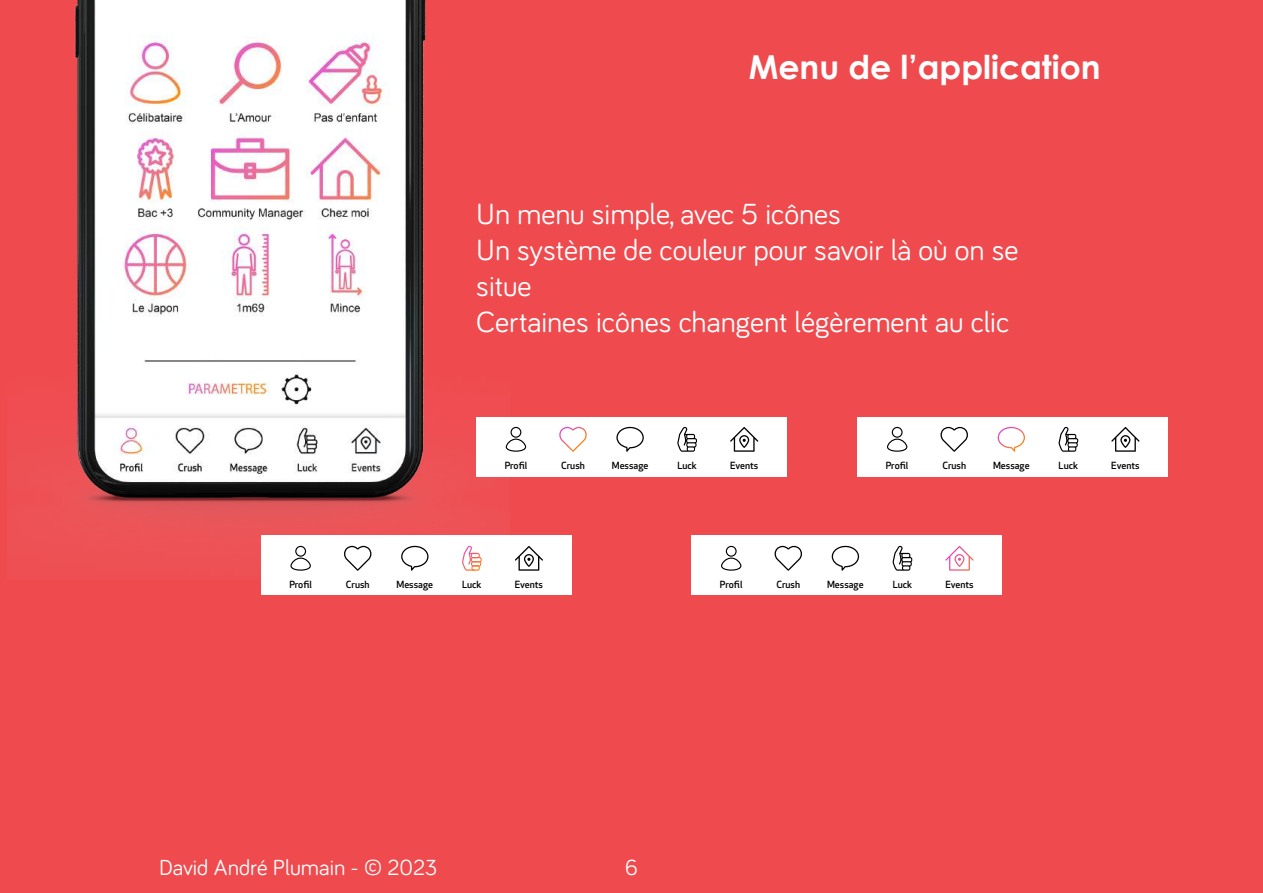
<style>
.page{position:relative;width:1263px;height:893px;background:#ef4b4f}
.page>*{position:absolute;margin:0;border:0;box-sizing:border-box;transform-origin:0 0}
.t1{font:700 33px "Century Gothic";color:#fff}
.t2{font:30px/36px "Bariol";color:#fff}
.t3{font:22.5px "Bariol";color:#fff}
.t4{font:500 9.6px "Apex New";color:#000}
</style>
<div class="page">
<img style="left:75px;top:0;width:434px;height:536px">
<div style="left:476px;top:417px;width:311px;height:59px;background:#fff"></div>
<svg style="left:506px;top:427px;width:20px;height:25px"></svg>
<svg style="left:616px;top:427px;width:28px;height:25px"></svg>
<svg style="left:559px;top:427px;width:28px;height:25px"></svg>
<svg style="left:730px;top:427px;width:28px;height:25px"></svg>
<svg style="left:677px;top:427px;width:20px;height:25px"></svg>
<div style="left:857px;top:417px;width:311px;height:59px;background:#fff"></div>
<svg style="left:887px;top:427px;width:20px;height:25px"></svg>
<svg style="left:998px;top:427px;width:27px;height:25px"></svg>
<svg style="left:940px;top:427px;width:28px;height:25px"></svg>
<svg style="left:1111px;top:427px;width:28px;height:25px"></svg>
<svg style="left:1058px;top:427px;width:20px;height:25px"></svg>
<div style="left:261px;top:536px;width:310px;height:59px;background:#fff"></div>
<svg style="left:290px;top:546px;width:21px;height:25px"></svg>
<svg style="left:401px;top:546px;width:27px;height:25px"></svg>
<svg style="left:344px;top:546px;width:28px;height:25px"></svg>
<svg style="left:515px;top:546px;width:28px;height:25px"></svg>
<svg style="left:462px;top:546px;width:20px;height:25px"></svg>
<div style="left:691px;top:536px;width:311px;height:59px;background:#fff"></div>
<svg style="left:721px;top:546px;width:20px;height:25px"></svg>
<svg style="left:832px;top:546px;width:27px;height:25px"></svg>
<svg style="left:774px;top:546px;width:28px;height:25px"></svg>
<svg style="left:945px;top:546px;width:28px;height:25px"></svg>
<svg style="left:892px;top:546px;width:20px;height:25px"></svg>
<h1 class="t1" style="left:749px;top:46px;width:353px">Menu de l’application</h1>
<h2 class="t2" style="left:476px;top:194px;width:544px">Un menu simple, avec 5 icônes<br>Un système de couleur pour savoir là où on se situe<br>Certaines icônes changent légèrement au clic</h2>
<p class="t4" style="left:505px;top:459px;width:24px">Profil</p>
<p class="t4" style="left:561px;top:459px;width:25px">Crush</p>
<p class="t4" style="left:612px;top:459px;width:38px">Message</p>
<p class="t4" style="left:677px;top:459px;width:21px">Luck</p>
<p class="t4" style="left:730px;top:459px;width:30px">Events</p>
<p class="t4" style="left:886px;top:459px;width:24px">Profil</p>
<p class="t4" style="left:942px;top:459px;width:25px">Crush</p>
<p class="t4" style="left:993px;top:459px;width:38px">Message</p>
<p class="t4" style="left:1058px;top:459px;width:21px">Luck</p>
<p class="t4" style="left:1111px;top:459px;width:30px">Events</p>
<p class="t4" style="left:289px;top:578px;width:24px">Profil</p>
<p class="t4" style="left:346px;top:578px;width:25px">Crush</p>
<p class="t4" style="left:396px;top:578px;width:38px">Message</p>
<p class="t4" style="left:462px;top:578px;width:21px">Luck</p>
<p class="t4" style="left:515px;top:578px;width:30px">Events</p>
<p class="t4" style="left:720px;top:578px;width:24px">Profil</p>
<p class="t4" style="left:776px;top:578px;width:25px">Crush</p>
<p class="t4" style="left:827px;top:578px;width:38px">Message</p>
<p class="t4" style="left:893px;top:578px;width:21px">Luck</p>
<p class="t4" style="left:945px;top:578px;width:30px">Events</p>
<h3 class="t3" style="left:159px;top:852px;width:280px">David André Plumain - © 2023</h3>
<h3 class="t3" style="left:625px;top:852px;width:14px">6</h3>
</div>
